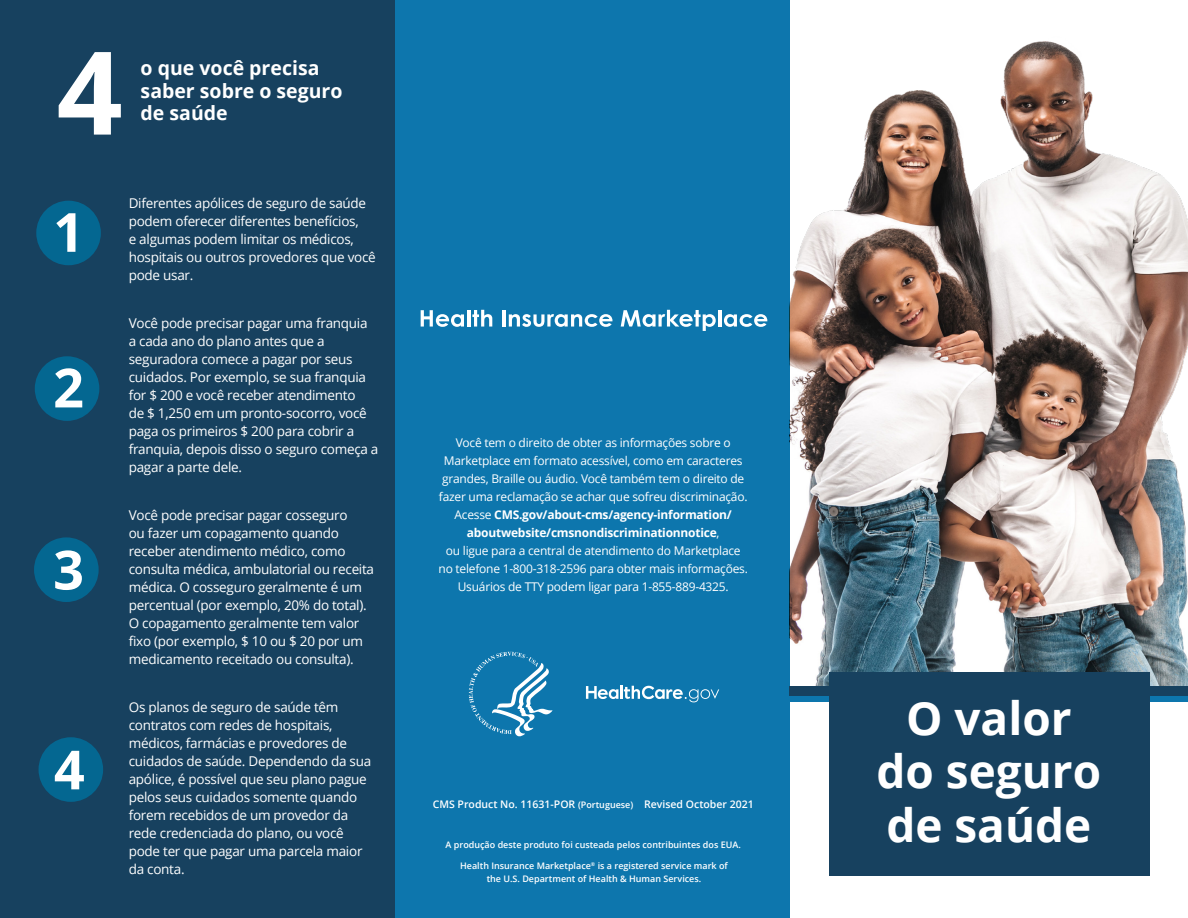
<style>
.page{position:relative;width:1188px;height:918px;background:#fff}
.page>*{position:absolute;margin:0;border:0;box-sizing:border-box;transform-origin:0 0}
.t1{font:700 115.5px "Open Sans";color:#fff}
.t2{font:700 54px "Open Sans";color:#fff}
.t3{font:700 45.9px/54px "Open Sans";color:#fff;text-align:center}
.BODY__BLUE_BOX{font:700 19.5px "Open Sans";color:#fff}
.text_white{font:13.5px "Open Sans";letter-spacing:-.02em;color:#fff}
.Disclaimer{font:12px "Open Sans";letter-spacing:-.02em;color:#fff}
.Disclaimer-2{font:700 12px "Open Sans";letter-spacing:-.02em;color:#fff}
.t4{font:600 10.5px "Open Sans";color:#fff}
.Taxpayer_Expense{font:600 9px "Open Sans";color:#fff}
.t5{font:600 5.25px "Open Sans";color:#fff}
.s1{font-weight:400}
.s2{font-size:9px}
</style>
<div class="page">
<div style="left:394px;top:0;width:395px;height:918px;background:#0d76ad"></div>
<img style="left:789px;top:9px;width:399px;height:677px">
<div style="left:0;top:0;width:394px;height:918px;background:#17415f"></div>
<div style="left:789px;top:686px;width:399px;height:13px;background:#17415f"></div>
<div style="left:789px;top:696px;width:399px;height:6px;background:#0d76ad"></div>
<svg style="left:421px;top:310px;width:43px;height:17px"></svg>
<hr style="left:467px;top:310px;width:3px;height:17px;background:#fff">
<svg style="left:472px;top:310px;width:20px;height:17px"></svg>
<hr style="left:502px;top:310px;width:3px;height:17px;background:#fff">
<svg style="left:509px;top:314px;width:103px;height:13px"></svg>
<svg style="left:621px;top:310px;width:95px;height:21px"></svg>
<hr style="left:718px;top:310px;width:3px;height:17px;background:#fff">
<svg style="left:724px;top:314px;width:43px;height:13px"></svg>
<div style="left:34px;top:537px;width:65px;height:65px;background:#046791;border-radius:50%"></div>
<div style="left:39px;top:737px;width:64px;height:65px;background:#046791;border-radius:50%"></div>
<div style="left:35px;top:356px;width:64px;height:65px;background:#046791;border-radius:50%"></div>
<div style="left:36px;top:201px;width:65px;height:64px;background:#046791;border-radius:50%"></div>
<div style="left:830px;top:672px;width:320px;height:204px;background:#17415f"></div>
<svg style="left:469px;top:652px;width:84px;height:84px"></svg>
<svg style="left:586px;top:686px;width:133px;height:16px"></svg>
<p class="t1" style="left:57px;top:11px;width:67px">4</p>
<h2 class="BODY__BLUE_BOX" style="left:141px;top:54px;width:180px">o que você precisa</h2>
<h2 class="BODY__BLUE_BOX" style="left:141px;top:77px;width:203px">saber sobre o seguro</h2>
<h2 class="BODY__BLUE_BOX" style="left:141px;top:99px;width:89px">de saúde</h2>
<p class="t2" style="left:53px;top:194px;width:32px">1</p>
<p class="text_white" style="left:129px;top:194px;width:239px">Diferentes apólices de seguro de saúde</p>
<p class="text_white" style="left:129px;top:212px;width:231px">podem oferecer diferentes benefícios,</p>
<p class="text_white" style="left:129px;top:230px;width:227px">e algumas podem limitar os médicos,</p>
<p class="text_white" style="left:129px;top:248px;width:249px">hospitais ou outros provedores que você</p>
<p class="text_white" style="left:129px;top:266px;width:66px">pode usar.</p>
<p class="t2" style="left:53px;top:350px;width:32px">2</p>
<p class="t2" style="left:53px;top:532px;width:32px">3</p>
<p class="t2" style="left:54px;top:732px;width:32px">4</p>
<p class="text_white" style="left:129px;top:314px;width:240px">Você pode precisar pagar uma franquia</p>
<p class="text_white" style="left:129px;top:332px;width:197px">a cada ano do plano antes que a</p>
<p class="text_white" style="left:129px;top:350px;width:225px">seguradora comece a pagar por seus</p>
<p class="text_white" style="left:129px;top:368px;width:239px">cuidados. Por exemplo, se sua franquia</p>
<p class="text_white" style="left:129px;top:386px;width:228px">for $ 200 e você receber atendimento</p>
<p class="text_white" style="left:129px;top:404px;width:240px">de $ 1,250 em um pronto-socorro, você</p>
<p class="text_white" style="left:129px;top:422px;width:227px">paga os primeiros $ 200 para cobrir a</p>
<p class="text_white" style="left:129px;top:440px;width:251px">franquia, depois disso o seguro começa a</p>
<p class="text_white" style="left:129px;top:458px;width:115px">pagar a parte dele.</p>
<p class="text_white" style="left:129px;top:506px;width:220px">Você pode precisar pagar cosseguro</p>
<p class="text_white" style="left:129px;top:524px;width:212px">ou fazer um copagamento quando</p>
<p class="text_white" style="left:129px;top:542px;width:218px">receber atendimento médico, como</p>
<p class="text_white" style="left:129px;top:560px;width:247px">consulta médica, ambulatorial ou receita</p>
<p class="text_white" style="left:129px;top:578px;width:235px">médica. O cosseguro geralmente é um</p>
<p class="text_white" style="left:129px;top:596px;width:239px">percentual (por exemplo, 20% do total).</p>
<p class="text_white" style="left:129px;top:614px;width:232px">O copagamento geralmente tem valor</p>
<p class="text_white" style="left:129px;top:632px;width:236px">fixo (por exemplo, $ 10 ou $ 20 por um</p>
<p class="text_white" style="left:129px;top:650px;width:226px">medicamento receitado ou consulta).</p>
<p class="text_white" style="left:129px;top:698px;width:211px">Os planos de seguro de saúde têm</p>
<p class="text_white" style="left:129px;top:716px;width:205px">contratos com redes de hospitais,</p>
<p class="text_white" style="left:129px;top:734px;width:220px">médicos, farmácias e provedores de</p>
<p class="text_white" style="left:129px;top:752px;width:244px">cuidados de saúde. Dependendo da sua</p>
<p class="text_white" style="left:129px;top:770px;width:240px">apólice, é possível que seu plano pague</p>
<p class="text_white" style="left:129px;top:788px;width:230px">pelos seus cuidados somente quando</p>
<p class="text_white" style="left:129px;top:806px;width:221px">forem recebidos de um provedor da</p>
<p class="text_white" style="left:129px;top:824px;width:217px">rede credenciada do plano, ou você</p>
<p class="text_white" style="left:129px;top:842px;width:235px">pode ter que pagar uma parcela maior</p>
<p class="text_white" style="left:129px;top:860px;width:57px">da conta.</p>
<p class="Disclaimer" style="left:456px;top:435px;width:277px">Você tem o direito de obter as informações sobre o</p>
<p class="Disclaimer" style="left:444px;top:453px;width:300px">Marketplace em formato acessível, como em caracteres</p>
<p class="Disclaimer" style="left:442px;top:471px;width:304px">grandes, Braille ou áudio. Você também tem o direito de</p>
<p class="Disclaimer" style="left:439px;top:489px;width:310px">fazer uma reclamação se achar que sofreu discriminação.</p>
<p class="Disclaimer-2" style="left:455px;top:506px;width:279px"><span class="s1">Acesse</span> CMS.gov/about-cms/agency-information/</p>
<p class="Disclaimer-2" style="left:467px;top:524px;width:254px">aboutwebsite/cmsnondiscriminationnotice<span class="s1">,</span></p>
<p class="Disclaimer" style="left:446px;top:543px;width:296px">ou ligue para a central de atendimento do Marketplace</p>
<p class="Disclaimer" style="left:439px;top:561px;width:311px">no telefone 1-800-318-2596 para obter mais informações.</p>
<p class="Disclaimer" style="left:458px;top:579px;width:272px">Usuários de TTY podem ligar para 1-855-889-4325.</p>
<p class="t4" style="left:433px;top:797px;width:323px">CMS Product No. 11631-POR <span class="s2">(Portuguese)</span> Revised October 2021</p>
<p class="Taxpayer_Expense" style="left:446px;top:839px;width:297px">A produção deste produto foi custeada pelos contribuintes dos EUA.</p>
<p class="Taxpayer_Expense" style="left:460px;top:859px;width:132px">Health Insurance Marketplace</p>
<p class="t5" style="left:591px;top:860px;width:6px">®</p>
<p class="Taxpayer_Expense" style="left:598px;top:859px;width:132px">is a registered service mark of</p>
<p class="Taxpayer_Expense" style="left:487px;top:873px;width:216px">the U.S. Department of Health &amp; Human Services.</p>
<h1 class="t3" style="left:877px;top:690px;width:226px">O valor do seguro de saúde</h1>
</div>
